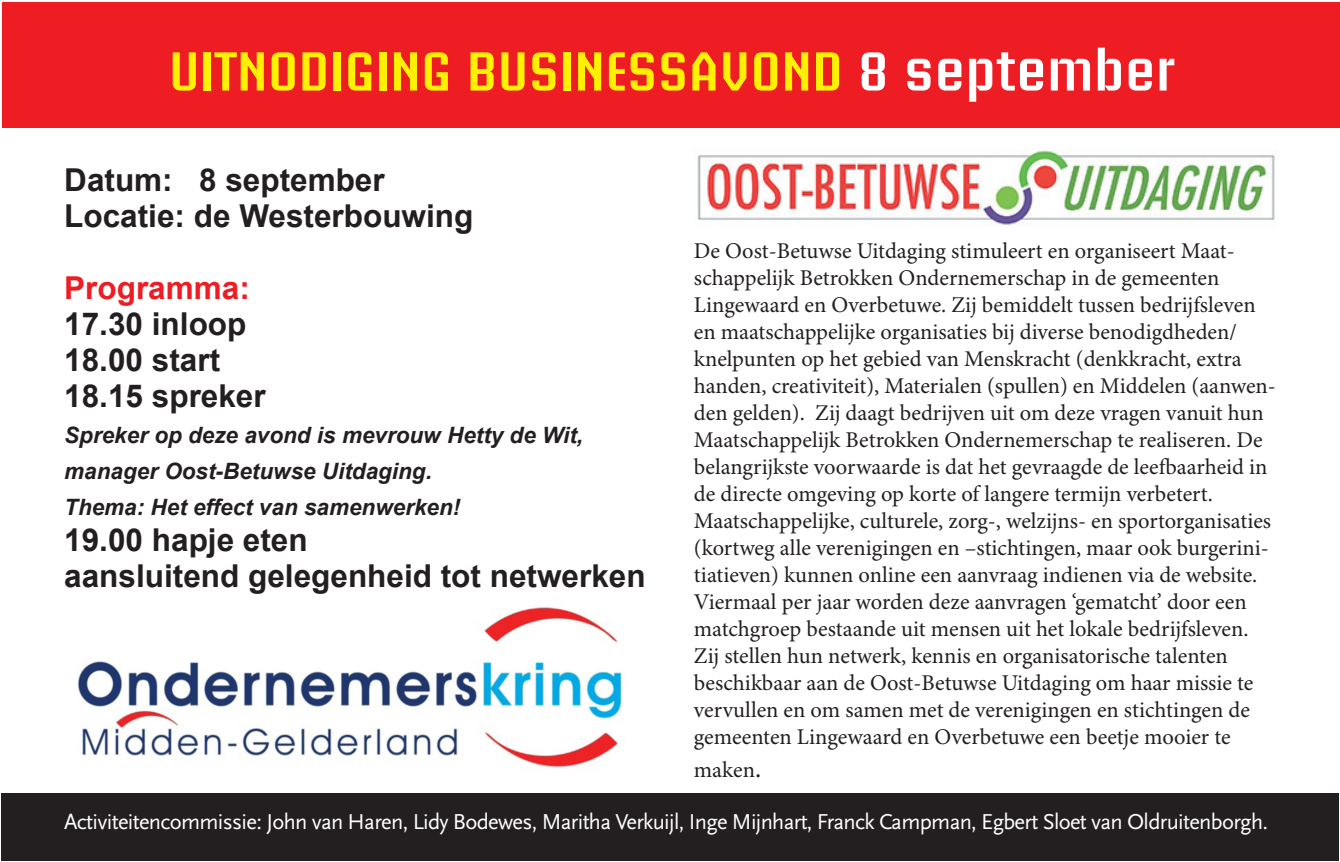
<style>
.page{position:relative;width:1340px;height:862px;background:#fff}
.page>*{position:absolute;margin:0;border:0;box-sizing:border-box;transform-origin:0 0}
.t1{font:600 54px "Briem Akademi Std";color:#fff101}
.t2{font:700 31.5px "Arial";color:#231f20}
.t3{font:700 31.5px "Arial";color:#ee1d23}
.t4{font:22.5px/27px "Minion Pro";color:#231f20}
.t5{font:22.5px "AD Scala Sans Romein";letter-spacing:-.03em;color:#fff}
.t6{font:italic 700 22.5px "Arial";color:#231f20}
.s1{color:#fff}
.s2{font-size:27px}
</style>
<div class="page">
<div style="left:2px;top:792px;width:1337px;height:67px;background:#231f20"></div>
<div style="left:2px;top:2px;width:1337px;height:126px;background:#ee1d23"></div>
<img style="left:77px;top:607px;width:545px;height:160px">
<img style="left:697px;top:150px;width:578px;height:75px">
<p class="t1" style="left:169px;top:41px;width:1007px">UITNODIGING BUSINESSAVOND <span class="s1">8 september</span></p>
<p class="t2" style="left:64px;top:159px;width:322px">Datum: 8 september</p>
<p class="t2" style="left:64px;top:195px;width:410px">Locatie: de Westerbouwing</p>
<p class="t3" style="left:64px;top:267px;width:187px">Programma:</p>
<p class="t2" style="left:64px;top:303px;width:184px">17.30 inloop</p>
<p class="t2" style="left:64px;top:339px;width:157px">18.00 start</p>
<p class="t2" style="left:64px;top:375px;width:203px">18.15 spreker</p>
<p class="t6" style="left:64px;top:420px;width:520px">Spreker op deze avond is mevrouw Hetty de Wit,</p>
<p class="t6" style="left:64px;top:456px;width:369px">manager Oost-Betuwse Uitdaging.</p>
<p class="t6" style="left:64px;top:492px;width:397px">Thema: Het effect van samenwerken!</p>
<p class="t2" style="left:64px;top:519px;width:245px">19.00 hapje eten</p>
<p class="t2" style="left:64px;top:555px;width:583px">aansluitend gelegenheid tot netwerken</p>
<p class="t4" style="left:694px;top:238px;width:583px">De Oost-Betuwse Uitdaging stimuleert en organiseert Maat&shy;schappelijk Betrokken Ondernemerschap in de gemeenten Lingewaard en Overbetuwe. Zij bemiddelt tussen bedrijfsleven en maatschappelijke organisaties bij diverse benodigdheden/ knelpunten op het gebied van Menskracht (denkkracht, extra handen, creativiteit), Materialen (spullen) en Middelen (aanwen&shy;den gelden). Zij daagt bedrijven uit om deze vragen vanuit hun Maatschappelijk Betrokken Ondernemerschap te realiseren. De belangrijkste voorwaarde is dat het gevraagde de leefbaarheid in de directe omgeving op korte of langere termijn verbetert.</p>
<p class="t4" style="left:694px;top:508px;width:578px;text-align:justify">Maatschappelijke, culturele, zorg-, welzijns- en sportorganisaties (kortweg alle verenigingen en –stichtingen, maar ook burgerini&shy;tiatieven) kunnen online een aanvraag indienen via de website.</p>
<p class="t4" style="left:694px;top:589px;width:561px">Viermaal per jaar worden deze aanvragen ‘gematcht’ door een matchgroep bestaande uit mensen uit het lokale bedrijfsleven.<br>Zij stellen hun netwerk, kennis en organisatorische talenten beschikbaar aan de Oost-Betuwse Uitdaging om haar missie te vervullen en om samen met de verenigingen en stichtingen de gemeenten Lingewaard en Overbetuwe een beetje mooier te</p>
<p class="t4" style="left:694px;top:756px;width:69px">maken<span class="s2">.</span></p>
<p class="t5" style="left:64px;top:809px;width:1205px">Activiteitencommissie: John van Haren, Lidy Bodewes, Maritha Verkuijl, Inge Mijnhart, Franck Campman, Egbert Sloet van Oldruitenborgh.</p>
</div>
